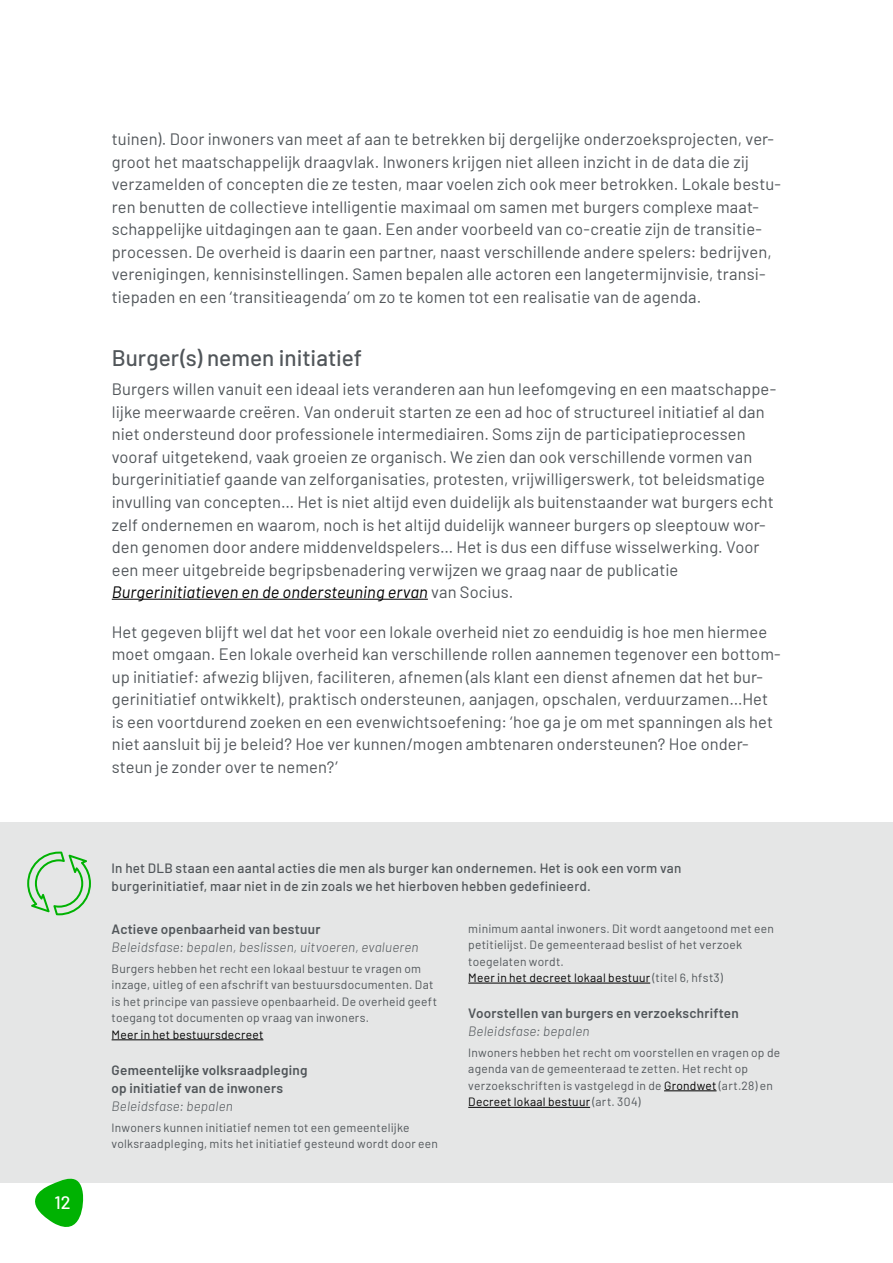
<style>
.page{position:relative;width:893px;height:1263px;background:#fff}
.page>*{position:absolute;margin:0;border:0;box-sizing:border-box;transform-origin:0 0}
.t1{font:500 22.5px "Barlow";color:#51565a}
.t2{font:500 18px "Barlow";color:#fff}
.t3{font:16.5px/22.5px "Barlow";letter-spacing:.005em;color:#51565a}
.t4{font:500 13.5px/18px "Barlow";letter-spacing:.015em;color:#51565a}
.t5{font:600 13.5px/18px "Barlow";letter-spacing:.02em;color:#51565a}
.t6{font:italic 300 13.5px "Barlow";letter-spacing:.015em;color:#51565a}
.t7{font:12px/16.5px "Barlow";letter-spacing:.02em;color:#51565a}
.t8{font:12px "Barlow";letter-spacing:.02em;color:#000}
.s1{font-style:italic;color:#000}
.s2{color:#000}
</style>
<div class="page">
<div style="left:0;top:822px;width:893px;height:361px;background:#e5e6e6"></div>
<hr style="left:112px;top:599px;width:316px;height:1px;background:#000">
<hr style="left:112px;top:1039px;width:151px;height:1px;background:#000">
<hr style="left:468px;top:983px;width:182px;height:1px;background:#000">
<hr style="left:664px;top:1090px;width:52px;height:1px;background:#000">
<hr style="left:468px;top:1107px;width:122px;height:1px;background:#000">
<svg style="left:27px;top:851px;width:64px;height:64px"></svg>
<svg style="left:35px;top:1178px;width:49px;height:49px"></svg>
<p class="t2" style="left:54px;top:1189px;width:18px">12</p>
<p class="t3" style="left:112px;top:127px;width:671px">tuinen). Door inwoners van meet af aan te betrekken bij dergelijke onderzoeksprojecten, ver&shy;groot het maatschappelijk draagvlak. Inwoners krijgen niet alleen inzicht in de data die zij verzamelden of concepten die ze testen, maar voelen zich ook meer betrokken. Lokale bestu&shy;ren benutten de collectieve intelligentie maximaal om samen met burgers complexe maat&shy;schappelijke uitdagingen aan te gaan. Een ander voorbeeld van co-creatie zijn de transitie&shy;processen. De overheid is daarin een partner, naast verschillende andere spelers: bedrijven, verenigingen, kennisinstellingen. Samen bepalen alle actoren een langetermijnvisie, transi&shy;tiepaden en een ‘transitieagenda’ om zo te komen tot een realisatie van de agenda.</p>
<h1 class="t1" style="left:112px;top:341px;width:252px">Burger(s) nemen initiatief</h1>
<p class="t3" style="left:112px;top:377px;width:666px">Burgers willen vanuit een ideaal iets veranderen aan hun leefomgeving en een maatschappe&shy;lijke meerwaarde creëren. Van onderuit starten ze een ad hoc of structureel initiatief al dan niet ondersteund door professionele intermediairen. Soms zijn de participatieprocessen vooraf uitgetekend, vaak groeien ze organisch. We zien dan ook verschillende vormen van burgerinitiatief gaande van zelforganisaties, protesten, vrijwilligerswerk, tot beleidsmatige invulling van concepten… Het is niet altijd even duidelijk als buitenstaander wat burgers echt zelf ondernemen en waarom, noch is het altijd duidelijk wanneer burgers op sleeptouw wor&shy;den genomen door andere middenveldspelers… Het is dus een diffuse wisselwerking. Voor een meer uitgebreide begripsbenadering verwijzen we graag naar de publicatie <span class="s1">Burgerinitiatieven en de ondersteuning ervan</span> van Socius.</p>
<p class="t3" style="left:112px;top:619px;width:670px">Het gegeven blijft wel dat het voor een lokale overheid niet zo eenduidig is hoe men hiermee moet omgaan. Een lokale overheid kan verschillende rollen aannemen tegenover een bottom&shy;up initiatief: afwezig blijven, faciliteren, afnemen (als klant een dienst afnemen dat het bur&shy;gerinitiatief ontwikkelt), praktisch ondersteunen, aanjagen, opschalen, verduurzamen…Het is een voortdurend zoeken en een evenwichtsoefening: ‘hoe ga je om met spanningen als het niet aansluit bij je beleid? Hoe ver kunnen/mogen ambtenaren ondersteunen? Hoe onder&shy;steun je zonder over te nemen?’</p>
<p class="t4" style="left:112px;top:857px;width:571px">In het DLB staan een aantal acties die men als burger kan ondernemen. Het is ook een vorm van burgerinitiatief, maar niet in de zin zoals we het hierboven hebben gedefinieerd.</p>
<p class="t5" style="left:112px;top:919px;width:210px">Actieve openbaarheid van bestuur</p>
<p class="t6" style="left:112px;top:937px;width:308px">Beleidsfase: bepalen, beslissen, uitvoeren, evalueren</p>
<p class="t7" style="left:112px;top:959px;width:327px">Burgers hebben het recht een lokaal bestuur te vragen om inzage, uitleg of een afschrift van bestuursdocumenten. Dat is het principe van passieve openbaarheid. De overheid geeft toegang tot documenten op vraag van inwoners.</p>
<p class="t8" style="left:112px;top:1026px;width:153px">Meer in het bestuursdecreet</p>
<p class="t5" style="left:112px;top:1060px;width:197px">Gemeentelijke volksraadpleging op initiatief van de inwoners</p>
<p class="t6" style="left:112px;top:1096px;width:123px">Beleidsfase: bepalen</p>
<p class="t7" style="left:112px;top:1118px;width:328px">Inwoners kunnen initiatief nemen tot een gemeentelijke volksraadpleging, mits het initiatief gesteund wordt door een</p>
<p class="t7" style="left:468px;top:919px;width:307px">minimum aantal inwoners. Dit wordt aangetoond met een petitielijst. De gemeenteraad beslist of het verzoek toegelaten wordt.<br><span class="s2">Meer in het decreet lokaal bestuur</span> (titel 6, hfst3)</p>
<p class="t5" style="left:468px;top:1003px;width:272px">Voorstellen van burgers en verzoekschriften</p>
<p class="t6" style="left:468px;top:1021px;width:123px">Beleidsfase: bepalen</p>
<p class="t7" style="left:468px;top:1043px;width:313px">Inwoners hebben het recht om voorstellen en vragen op de agenda van de gemeenteraad te zetten. Het recht op verzoekschriften is vastgelegd in de <span class="s2">Grondwet</span> (art.28) en <span class="s2">Decreet lokaal bestuur</span> (art. 304)</p>
</div>
